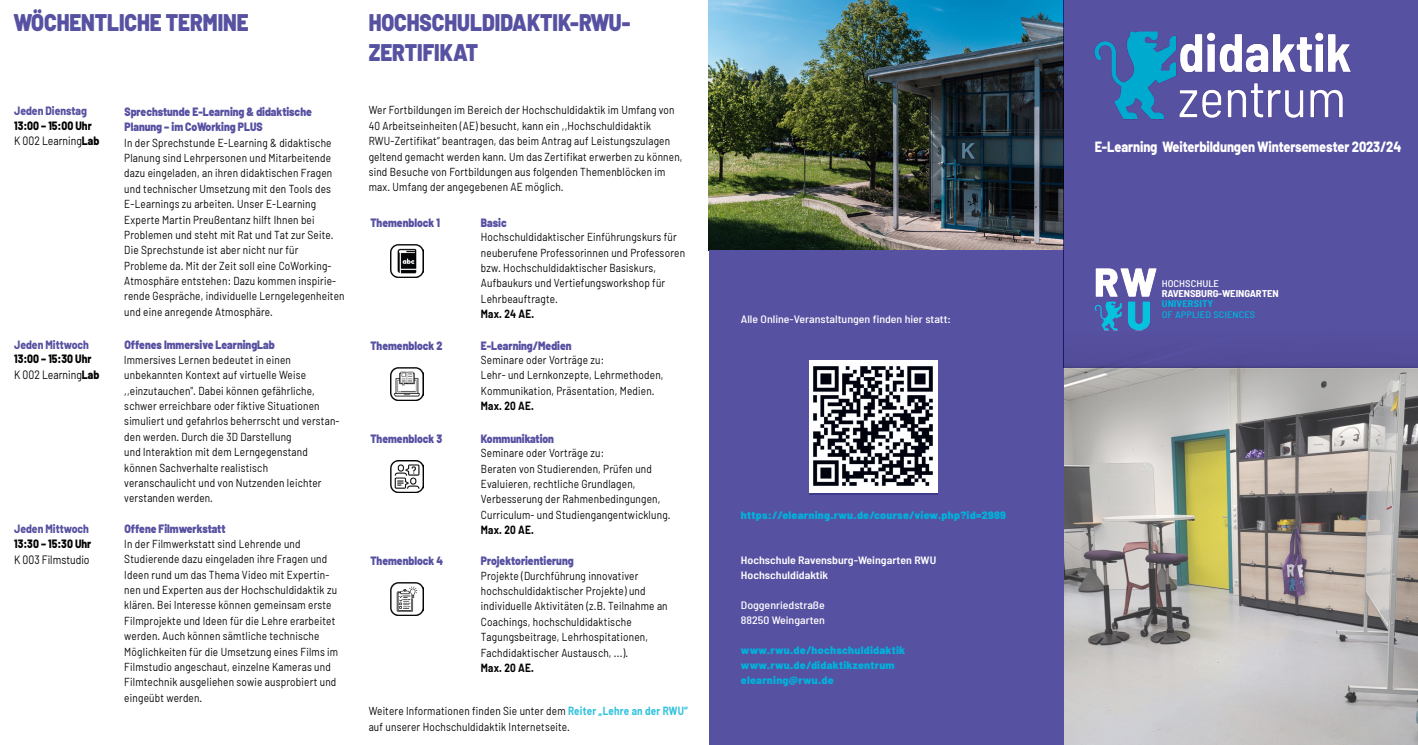
<style>
.page{position:relative;width:1418px;height:745px;background:#fff}
.page>*{position:absolute;margin:0;border:0;box-sizing:border-box;transform-origin:0 0}
.t1{font:900 24px/29.9px "Barlow";color:#5751a2;scale:.86 1}
.t2{font:800 14.75px "Barlow";letter-spacing:-.005em;color:#fff;scale:.86 1}
.t3{font:900 12px/15px "Barlow";color:#5751a2;scale:.86 1}
.t4{font:12px "Barlow";color:#000;scale:.86 1}
.t5{font:800 12px "Barlow";color:#000;scale:.86 1}
.t6{font:800 12px "Barlow";color:#5751a2;scale:.86 1}
.t7{font:11.62px/15.4px "Barlow";letter-spacing:.02em;color:#000;scale:.86 1}
.t8{font:700 11.62px "Barlow";letter-spacing:.02em;color:#000;scale:.86 1}
.t9{font:800 semi-condensed 10.75px "Barlow";letter-spacing:.02em;color:#00b3dc;scale:1.11 1}
.t10{font:500 semi-condensed 10.75px "Barlow";color:#fff;scale:1.11 1}
.t11{font:600 semi-condensed 10.75px "Barlow";color:#fff;scale:1.11 1}
.t12{font:700 semi-condensed 9.62px "Barlow";letter-spacing:-.01em;color:#fff;scale:1.11 1}
.t13{font:500 semi-condensed 9.62px "Barlow";color:#fff;scale:1.11 1}
.t14{font:500 semi-condensed 9.38px "Barlow";letter-spacing:.01em;color:#00b3dc;scale:1.11 1}
.t15{font:700 semi-condensed 9.38px "Barlow";letter-spacing:.01em;color:#00b3dc;scale:1.11 1}
.s1{font-weight:800}
.s2{font-weight:700;color:#32c2de}
</style>
<div class="page">
<img style="left:1063px;top:367px;width:354px;height:377px">
<img style="left:709px;top:0;width:354px;height:250px">
<div style="left:709px;top:250px;width:354px;height:494px;background:#5751a2"></div>
<img style="left:390px;top:244px;width:33px;height:33px">
<img style="left:390px;top:367px;width:33px;height:33px">
<img style="left:390px;top:460px;width:33px;height:32px">
<img style="left:390px;top:582px;width:33px;height:33px">
<div style="left:1063px;top:0;width:354px;height:367px;background:#5751a2"></div>
<img style="left:1094px;top:31px;width:257px;height:89px">
<img style="left:1094px;top:268px;width:63px;height:63px">
<img style="left:809px;top:360px;width:128px;height:132px">
<p class="t1" style="left:14px;top:8px;width:274px">WÖCHENTLICHE TERMINE</p>
<p class="t1" style="left:369px;top:8px;width:306px">HOCHSCHULDIDAKTIK-RWU-<br>ZERTIFIKAT</p>
<p class="t6" style="left:14px;top:103px;width:86px">Jeden Dienstag</p>
<p class="t5" style="left:14px;top:118px;width:92px">13:00 – 15:00 Uhr</p>
<p class="t4" style="left:14px;top:133px;width:101px">K 002 Learning<span class="s1">Lab</span></p>
<p class="t6" style="left:14px;top:336px;width:88px">Jeden Mittwoch</p>
<p class="t5" style="left:14px;top:351px;width:91px">13:00 – 15:30 Uhr</p>
<p class="t4" style="left:14px;top:367px;width:101px">K 002 Learning<span class="s1">Lab</span></p>
<p class="t6" style="left:14px;top:521px;width:88px">Jeden Mittwoch</p>
<p class="t5" style="left:14px;top:536px;width:91px">13:30 – 15:30 Uhr</p>
<p class="t4" style="left:14px;top:551px;width:89px">K 003 Filmstudio</p>
<p class="t3" style="left:124px;top:104px;width:219px">Sprechstunde E-Learning &amp; didaktische<br>Planung – im CoWorking PLUS</p>
<p class="t7" style="left:124px;top:134px;width:243px">In der Sprechstunde E-Learning &amp; didaktische</p>
<p class="t7" style="left:124px;top:150px;width:242px">Planung sind Lehrpersonen und Mitarbeitende</p>
<p class="t7" style="left:124px;top:165px;width:243px">dazu eingeladen, an ihren didaktischen Fragen</p>
<p class="t7" style="left:124px;top:180px;width:242px">und technischer Umsetzung mit den Tools des</p>
<p class="t7" style="left:124px;top:196px;width:225px">E-Learnings zu arbeiten. Unser E-Learning</p>
<p class="t7" style="left:124px;top:211px;width:223px">Experte Martin Preußentanz hilft Ihnen bei</p>
<p class="t7" style="left:124px;top:226px;width:245px">Problemen und steht mit Rat und Tat zur Seite.</p>
<p class="t7" style="left:124px;top:242px;width:204px">Die Sprechstunde ist aber nicht nur für</p>
<p class="t7" style="left:124px;top:257px;width:258px">Probleme da. Mit der Zeit soll eine CoWorking-Atmosphäre entstehen: Dazu kommen inspirie&shy;rende Gespräche, individuelle Lerngelegenheiten und eine anregende Atmosphäre.</p>
<p class="t3" style="left:124px;top:336px;width:176px">Offenes Immersive LearningLab</p>
<p class="t7" style="left:124px;top:351px;width:195px">lmmersives Lernen bedeutet in einen</p>
<p class="t7" style="left:124px;top:367px;width:213px">unbekannten Kontext auf virtuelle Weise</p>
<p class="t7" style="left:124px;top:382px;width:223px">,,einzutauchen". Dabei können gefährliche,</p>
<p class="t7" style="left:124px;top:397px;width:229px">schwer erreichbare oder fiktive Situationen</p>
<p class="t7" style="left:124px;top:413px;width:252px">simuliert und gefahrlos beherrscht und verstan&shy;den werden. Durch die 3D Darstellung</p>
<p class="t7" style="left:124px;top:444px;width:215px">und lnteraktion mit dem Lerngegenstand</p>
<p class="t7" style="left:124px;top:459px;width:169px">können Sachverhalte realistisch</p>
<p class="t7" style="left:124px;top:474px;width:231px">veranschaulicht und von Nutzenden leichter</p>
<p class="t7" style="left:124px;top:490px;width:105px">verstanden werden.</p>
<p class="t3" style="left:124px;top:521px;width:119px">Offene Filmwerkstatt</p>
<p class="t7" style="left:124px;top:535px;width:206px">In der Filmwerkstatt sind Lehrende und</p>
<p class="t7" style="left:124px;top:550px;width:237px">Studierende dazu eingeladen ihre Fragen und</p>
<p class="t7" style="left:124px;top:566px;width:250px">Ideen rund um das Thema Video mit Expertin&shy;nen und Experten aus der Hochschuldidaktik zu klären. Bei lnteresse können gemeinsam erste Filmprojekte und Ideen für die Lehre erarbeitet werden. Auch können sämtliche technische Möglichkeiten für die Umsetzung eines Films im Filmstudio angeschaut, einzelne Kameras und Filmtechnik ausgeliehen sowie ausprobiert und eingeübt werden.</p>
<p class="t7" style="left:369px;top:102px;width:357px">Wer Fortbildungen im Bereich der Hochschuldidaktik im Umfang von</p>
<p class="t7" style="left:369px;top:118px;width:330px">40 Arbeitseinheiten (AE) besucht, kann ein ,,Hochschuldidaktik</p>
<p class="t7" style="left:369px;top:133px;width:352px">RWU-Zertifikat“ beantragen, das beim Antrag auf Leistungszulagen</p>
<p class="t7" style="left:369px;top:148px;width:366px">geltend gemacht werden kann. Um das Zertifikat erwerben zu können,</p>
<p class="t7" style="left:369px;top:164px;width:346px">sind Besuche von Fortbildungen aus folgenden Themenblöcken im</p>
<p class="t7" style="left:369px;top:179px;width:228px">max. Umfang der angegebenen AE möglich.</p>
<p class="t3" style="left:370px;top:215px;width:82px">Themenblock 1</p>
<p class="t3" style="left:481px;top:215px;width:32px">Basic</p>
<p class="t7" style="left:481px;top:229px;width:229px">Hochschuldidaktischer Einführungskurs für</p>
<p class="t7" style="left:481px;top:244px;width:239px">neuberufene Professorinnen und Professoren</p>
<p class="t7" style="left:481px;top:259px;width:205px">bzw. Hochschuldidaktischer Basiskurs,</p>
<p class="t7" style="left:481px;top:275px;width:216px">Aufbaukurs und Vertiefungsworkshop für</p>
<p class="t7" style="left:481px;top:290px;width:91px">Lehrbeauftragte.</p>
<p class="t8" style="left:481px;top:306px;width:64px">Max. 24 AE.</p>
<p class="t3" style="left:370px;top:337px;width:85px">Themenblock 2</p>
<p class="t3" style="left:481px;top:337px;width:107px">E-Learning/Medien</p>
<p class="t3" style="left:370px;top:430px;width:85px">Themenblock 3</p>
<p class="t3" style="left:370px;top:553px;width:86px">Themenblock 4</p>
<p class="t7" style="left:481px;top:351px;width:145px">Seminare oder Vorträge zu:</p>
<p class="t7" style="left:481px;top:367px;width:214px">Lehr- und Lernkonzepte, Lehrmethoden,</p>
<p class="t7" style="left:481px;top:382px;width:203px">Kommunikation, Präsentation, Medien.</p>
<p class="t8" style="left:481px;top:398px;width:63px">Max. 20 AE.</p>
<p class="t7" style="left:481px;top:444px;width:145px">Seminare oder Vorträge zu:</p>
<p class="t7" style="left:481px;top:460px;width:200px">Beraten von Studierenden, Prüfen und</p>
<p class="t7" style="left:481px;top:475px;width:181px">Evaluieren, rechtliche Grundlagen,</p>
<p class="t7" style="left:481px;top:491px;width:210px">Verbesserung der Rahmenbedingungen,</p>
<p class="t7" style="left:481px;top:506px;width:222px">Curriculum- und Studiengangentwicklung.</p>
<p class="t8" style="left:481px;top:522px;width:63px">Max. 20 AE.</p>
<p class="t7" style="left:481px;top:567px;width:184px">Projekte (Durchführung innovativer</p>
<p class="t7" style="left:481px;top:582px;width:193px">hochschuldidaktischer Projekte) und</p>
<p class="t7" style="left:481px;top:598px;width:219px">individuelle Aktivitäten (z.B. Teilnahme an</p>
<p class="t7" style="left:481px;top:613px;width:177px">Coachings, hochschuldidaktische</p>
<p class="t7" style="left:481px;top:628px;width:196px">Tagungsbeitrage, Lehrhospitationen,</p>
<p class="t7" style="left:481px;top:644px;width:173px">Fachdidaktischer Austausch, ...).</p>
<p class="t8" style="left:481px;top:660px;width:63px">Max. 20 AE.</p>
<p class="t3" style="left:481px;top:430px;width:87px">Kommunikation</p>
<p class="t3" style="left:481px;top:553px;width:109px">Projektorientierung</p>
<p class="t7" style="left:369px;top:702px;width:373px">Weitere Informationen finden Sie unter dem <span class="s2">Reiter „Lehre an der RWU“</span></p>
<p class="t7" style="left:369px;top:718px;width:236px">auf unserer Hochschuldidaktik Internetseite.</p>
<p class="t10" style="left:741px;top:312px;width:191px">Alle Online-Veranstaltungen finden hier statt:</p>
<p class="t9" style="left:741px;top:507px;width:240px">https://elearning.rwu.de/course/view.php?id=2989</p>
<p class="t11" style="left:741px;top:552px;width:177px">Hochschule Ravensburg-Weingarten RWU</p>
<p class="t11" style="left:741px;top:567px;width:80px">Hochschuldidaktik</p>
<p class="t10" style="left:741px;top:597px;width:77px">Doggenriedstraße</p>
<p class="t10" style="left:741px;top:612px;width:77px">88250 Weingarten</p>
<p class="t9" style="left:741px;top:642px;width:150px">www.rwu.de/hochschuldidaktik</p>
<p class="t9" style="left:741px;top:657px;width:140px">www.rwu.de/didaktikzentrum</p>
<p class="t9" style="left:741px;top:672px;width:85px">elearning@rwu.de</p>
<p class="t2" style="left:1094px;top:137px;width:358px">E-Learning Weiterbildungen Wintersemester 2023/24</p>
<p class="t13" style="left:1161px;top:277px;width:53px">HOCHSCHULE</p>
<p class="t12" style="left:1161px;top:288px;width:107px">RAVENSBURG-WEINGARTEN</p>
<p class="t14" style="left:1161px;top:308px;width:86px">OF APPLIED SCIENCES</p>
<p class="t15" style="left:1161px;top:298px;width:48px">UNIVERSITY</p>
</div>
